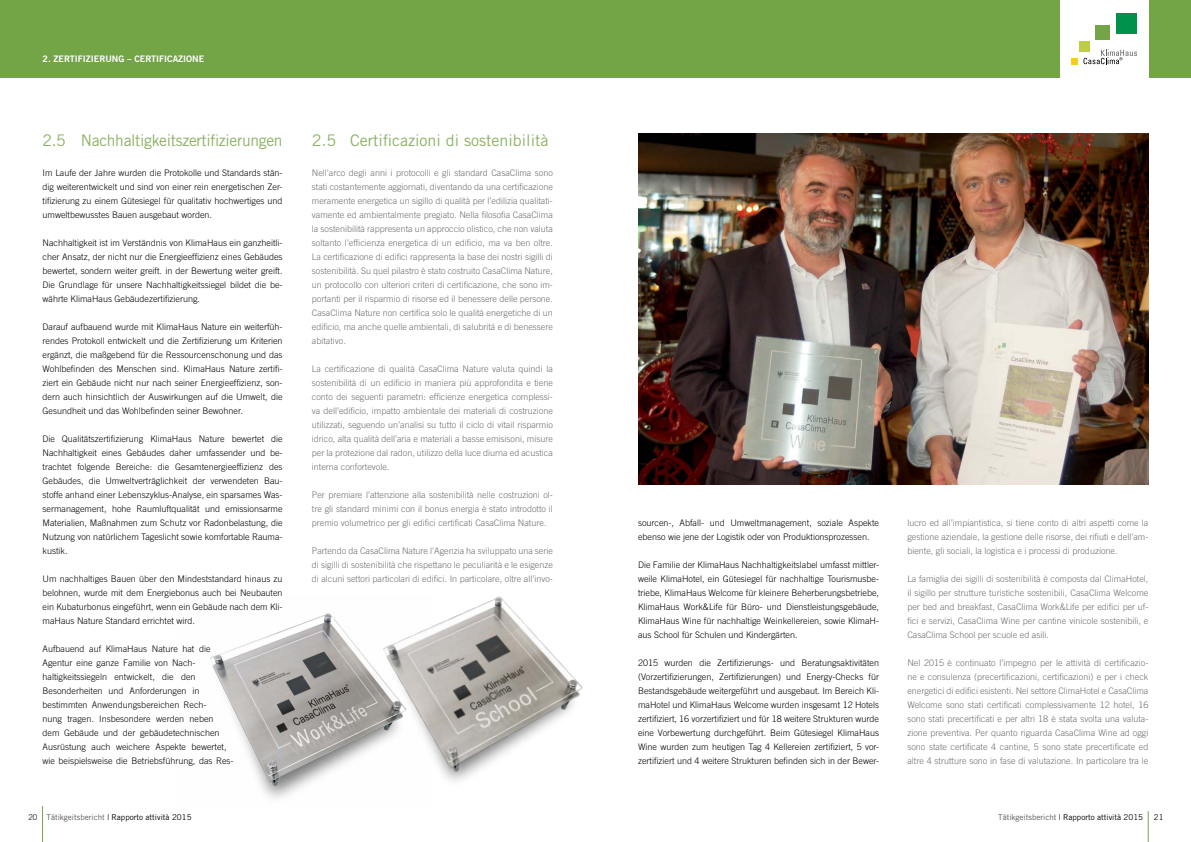
<style>
.page{position:relative;width:1191px;height:842px;background:#fff}
.page>*{position:absolute;margin:0;border:0;box-sizing:border-box;transform-origin:0 0}
.t1{font:16px "Trade Gothic";letter-spacing:-.02em;color:#8cb165}
.t2{font:16px "Trade Gothic";color:#8cb165}
.t3{font:300 9px/14px "Trade Gothic";color:#000;text-align:justify}
.t4{font:300 9px/14px "Trade Gothic";color:#6d6e71;text-align:justify}
.t5{font:9px "Trade Gothic Bold Two";color:#fff}
.t6{font:8px "Trade Gothic";color:#000}
.s1{font-weight:300}
.s2{color:#58595b}
</style>
<div class="page">
<div style="left:595px;top:0;width:596px;height:78px;background:#73a446"></div>
<div style="left:0;top:0;width:595px;height:78px;background:#73a446"></div>
<div style="left:1059px;top:0;width:89px;height:81px;background:#fff"></div>
<svg style="left:1071px;top:58px;width:6px;height:6px"></svg>
<div style="left:1079px;top:42px;width:10px;height:10px;background:#becd46"></div>
<div style="left:1095px;top:25px;width:14px;height:15px;background:#73a446"></div>
<div style="left:1116px;top:13px;width:21px;height:20px;background:#00924d"></div>
<svg style="left:1083px;top:49px;width:54px;height:15px"></svg>
<hr style="left:1148px;top:811px;width:1px;height:31px;background:#73a446">
<hr style="left:42px;top:806px;width:1px;height:36px;background:#73a446">
<img style="left:431px;top:596px;width:152px;height:186px">
<img style="left:210px;top:613px;width:221px;height:186px">
<img style="left:638px;top:133px;width:510px;height:351px">
<p class="t5" style="left:43px;top:53px;width:163px">2. ZERTIFIZIERUNG – CERTIFICAZIONE</p>
<h1 class="t1" style="left:43px;top:130px;width:241px">2.5 Nachhaltigkeitszertifizierungen</h1>
<p class="t3" style="left:43px;top:166px;width:242px">Im Laufe der Jahre wurden die Protokolle und Standards stän&shy;dig weiterentwickelt und sind von einer rein energetischen Zer&shy;tifizierung zu einem Gütesiegel für qualitativ hochwertiges und umweltbewusstes Bauen ausgebaut worden.</p>
<p class="t3" style="left:43px;top:236px;width:242px">Nachhaltigkeit ist im Verständnis von KlimaHaus ein ganzheitli&shy;cher Ansatz, der nicht nur die Energieeffizienz eines Gebäudes bewertet, sondern weiter greift. in der Bewertung weiter greift.<br>Die Grundlage für unsere Nachhaltigkeitssiegel bildet die be&shy;währte KlimaHaus Gebäudezertifizierung.</p>
<p class="t3" style="left:43px;top:320px;width:242px">Darauf aufbauend wurde mit KlimaHaus Nature ein weiterfüh&shy;rendes Protokoll entwickelt und die Zertifizierung um Kriterien ergänzt, die maßgebend für die Ressourcenschonung und das Wohlbefinden des Menschen sind. KlimaHaus Nature zertifi&shy;ziert ein Gebäude nicht nur nach seiner Energieeffizienz, son&shy;dern auch hinsichtlich der Auswirkungen auf die Umwelt, die Gesundheit und das Wohlbefinden seiner Bewohner.</p>
<p class="t3" style="left:43px;top:432px;width:242px">Die Qualitätszertifizierung KlimaHaus Nature bewertet die Nachhaltigkeit eines Gebäudes daher umfassender und be&shy;trachtet folgende Bereiche: die Gesamtenergieeffizienz des Gebäudes, die Umweltverträglichkeit der verwendeten Bau&shy;stoffe anhand einer Lebenszyklus-Analyse, ein sparsames Was&shy;sermanagement, hohe Raumluftqualität und emissionsarme Materialien, Maßnahmen zum Schutz vor Radonbelastung, die Nutzung von natürlichem Tageslicht sowie komfortable Rauma&shy;kustik.</p>
<p class="t3" style="left:43px;top:572px;width:242px">Um nachhaltiges Bauen über den Mindeststandard hinaus zu belohnen, wurde mit dem Energiebonus auch bei Neubauten ein Kubaturbonus eingeführt, wenn ein Gebäude nach dem Kli&shy;maHaus Nature Standard errichtet wird.</p>
<p class="t3" style="left:43px;top:642px;width:193px;text-align:left">Aufbauend auf KlimaHaus Nature hat die Agentur eine ganze Familie von Nach&shy;haltigkeitssiegeln entwickelt, die den Besonderheiten und Anforderungen in bestimmten Anwendungsbereichen Rech-<br>nung tragen. Insbesondere werden neben<br>dem Gebäude und der gebäudetechnischen Ausrüstung auch weichere Aspekte bewertet, wie beispielsweise die Betriebsführung, das Res-</p>
<h1 class="t2" style="left:312px;top:131px;width:238px">2.5 Certificazioni di sostenibilità</h1>
<p class="t4" style="left:312px;top:166px;width:242px">Nell’arco degli anni i protocolli e gli standard CasaClima sono stati costantemente aggiornati, diventando da una certificazione meramente energetica un sigillo di qualità per l’edilizia qualitati&shy;vamente ed ambientalmente pregiato. Nella filosofia CasaClima la sostenibilità rappresenta un approccio olistico, che non valuta soltanto l’efficienza energetica di un edificio, ma va ben oltre.<br>La certificazione di edifici rappresenta la base dei nostri sigilli di sostenibilità. Su quel pilastro è stato costruito CasaClima Nature, un protocollo con ulteriori criteri di certificazione, che sono im&shy;portanti per il risparmio di risorse ed il benessere delle persone.<br>CasaClima Nature non certifica solo le qualità energetiche di un edificio, ma anche quelle ambientali, di salubritá e di benessere abitativo.</p>
<p class="t4" style="left:312px;top:362px;width:242px">La certificazione di qualità CasaClima Nature valuta quindi la sostenibilità di un edificio in maniera più approfondita e tiene conto dei seguenti parametri: efficienze energetica complessi&shy;va dell’edificio, impatto ambientale dei materiali di costruzione utilizzati, seguendo un’analisi su tutto il ciclo di vitail risparmio idrico, alta qualità dell’aria e materiali a basse emisisoni, misure per la protezione dal radon, utilizzo della luce diurna ed acustica interna confortevole.</p>
<p class="t4" style="left:312px;top:488px;width:242px">Per premiare l’attenzione alla sostenibilità nelle costruzioni ol&shy;tre gli standard minimi con il bonus energia è stato introdotto il premio volumetrico per gli edifici certificati CasaClima Nature.</p>
<p class="t4" style="left:312px;top:544px;width:242px">Partendo da CasaClima Nature l’Agenzia ha sviluppato una serie di sigilli di sostenibilità che rispettano le peculiarità e le esigenze di alcuni settori particolari di edifici. In particolare, oltre all’invo-</p>
<p class="t3" style="left:638px;top:516px;width:242px">sourcen-, Abfall- und Umweltmanagement, soziale Aspekte ebenso wie jene der Logistik oder von Produktionsprozessen.</p>
<p class="t3" style="left:638px;top:558px;width:242px">Die Familie der KlimaHaus Nachhaltigkeitslabel umfasst mittler&shy;weile KlimaHotel, ein Gütesiegel für nachhaltige Tourismusbe&shy;triebe, KlimaHaus Welcome für kleinere Beherberungsbetriebe, KlimaHaus Work&amp;Life für Büro- und Dienstleistungsgebäude, KlimaHaus Wine für nachhaltige Weinkellereien, sowie KlimaH&shy;aus School für Schulen und Kindergärten.</p>
<p class="t3" style="left:638px;top:656px;width:242px">2015 wurden die Zertifizierungs- und Beratungsaktivitäten (Vorzertifizierungen, Zertifizierungen) und Energy-Checks für Bestandsgebäude weitergeführt und ausgebaut. Im Bereich Kli&shy;maHotel und KlimaHaus Welcome wurden insgesamt 12 Hotels zertifiziert, 16 vorzertifiziert und für 18 weitere Strukturen wurde eine Vorbewertung durchgeführt. Beim Gütesiegel KlimaHaus Wine wurden zum heutigen Tag 4 Kellereien zertifiziert, 5 vor&shy;zertifiziert und 4 weitere Strukturen befinden sich in der Bewer-</p>
<p class="t4" style="left:907px;top:516px;width:242px">lucro ed all’impiantistica, si tiene conto di altri aspetti come la gestione aziendale, la gestione delle risorse, dei rifiuti e dell’am&shy;biente, gli sociali, la logistica e i processi di produzione.</p>
<p class="t4" style="left:907px;top:572px;width:242px">La famiglia dei sigilli di sostenibilità è composta dal ClimaHotel, il sigillo per strutture turistiche sostenibili, CasaClima Welcome per bed and breakfast, CasaClima Work&amp;Life per edifici per uf&shy;fici e servizi, CasaClima Wine per cantine vinicole sostenibili, e CasaClima School per scuole ed asili.</p>
<p class="t4" style="left:907px;top:656px;width:242px">Nel 2015 è continuato l’impegno per le attività di certificazio&shy;ne e consulenza (precertificazioni, certificazioni) e per i check energetici di edifici esistenti. Nel settore ClimaHotel e CasaClima Welcome sono stati certificati complessivamente 12 hotel, 16 sono stati precertificati e per altri 18 è stata svolta una valuta&shy;zione preventiva. Per quanto riguarda CasaClima Wine ad oggi sono state certificate 4 cantine, 5 sono state precertificate ed altre 4 strutture sono in fase di valutazione. In particolare tra le</p>
<p class="t6" style="left:29px;top:812px;width:164px"><span class="s1">20</span> <span class="s2">Tätikgeitsbericht</span> | Rapporto attività 2015</p>
<p class="t6" style="left:998px;top:812px;width:146px"><span class="s2">Tätikgeitsbericht</span> | Rapporto attività 2015</p>
<p class="t6" style="left:1154px;top:812px;width:11px">21</p>
</div>
